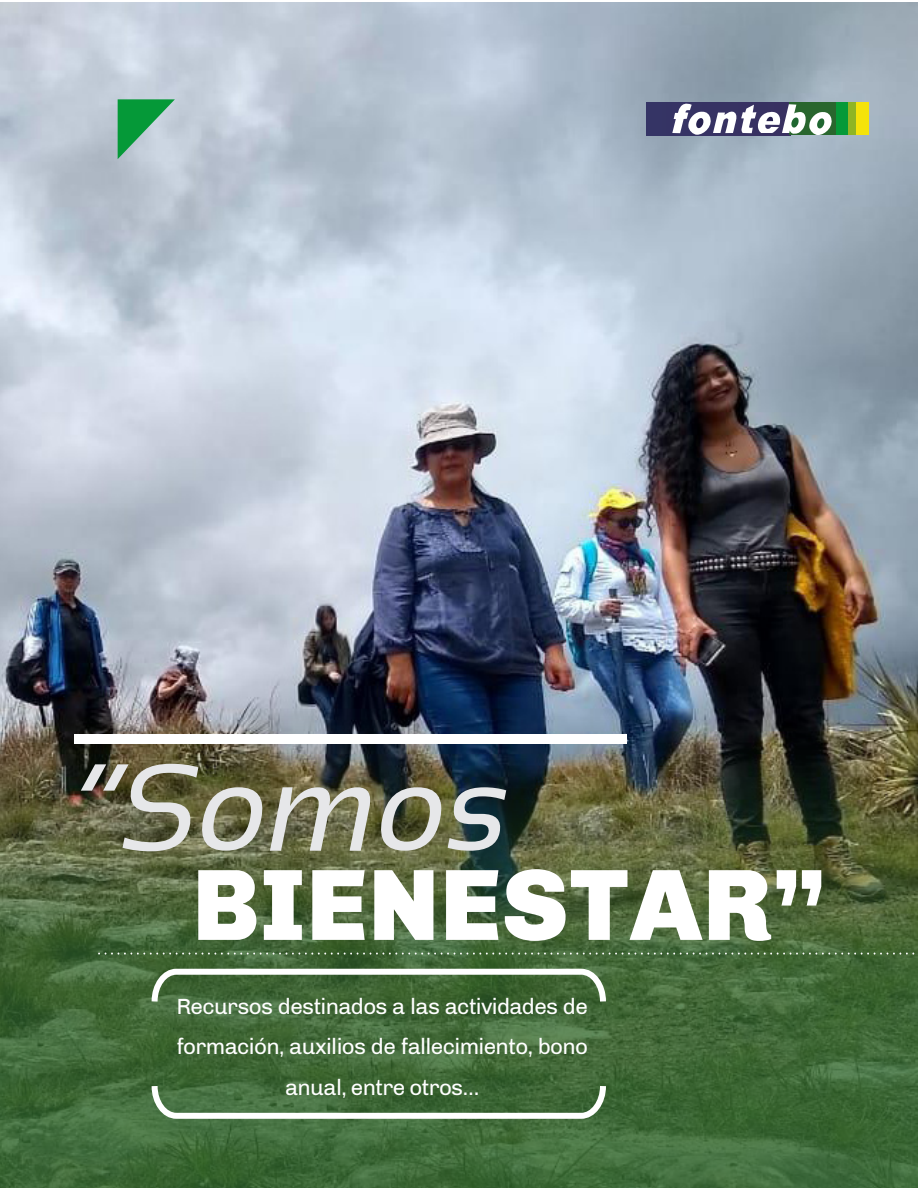
<style>
.page{position:relative;width:918px;height:1188px;background:#fff}
.page>*{position:absolute;margin:0;border:0;box-sizing:border-box;transform-origin:0 0}
.t1{font:italic 123.75px "Sansation";color:#e6e7e9}
.t2{font:900 101.7px "Chivo";letter-spacing:.01em;color:#fff}
.Texto{font:22.5px/40.5px "Chivo";letter-spacing:-.03em;color:#fff;text-align:center}
</style>
<div class="page">
<img style="left:1px;top:2px;width:917px;height:661px">
<img style="left:1px;top:663px;width:917px;height:525px">
<div style="left:74px;top:734px;width:553px;height:10px;background:#fff"></div>
<svg style="left:98px;top:953px;width:816px;height:2px;background:#66845e"></svg>
<svg style="left:0;top:1073px;width:609px;height:115px;background:#477041"></svg>
<svg style="left:149px;top:966px;width:460px;height:41px;background:#5b7b52"></svg>
<svg style="left:118px;top:99px;width:57px;height:60px;background:#66b48a"></svg>
<div style="left:855px;top:102px;width:13px;height:33px;background:#f5e30a"></div>
<div style="left:647px;top:102px;width:144px;height:33px;background:#353465"></div>
<div style="left:789px;top:102px;width:48px;height:33px;background:#29662e"></div>
<div style="left:836px;top:102px;width:12px;height:33px;background:#059938"></div>
<div style="left:848px;top:102px;width:8px;height:33px;background:#8fb524"></div>
<svg style="left:672px;top:100px;width:163px;height:36px"></svg>
<p class="t1" style="left:74px;top:739px;width:437px">“Somos</p>
<p class="t2" style="left:193px;top:845px;width:634px">BIENESTAR”</p>
<p class="Texto" style="left:176px;top:986px;width:413px">Recursos destinados a las actividades de formación, auxilios de fallecimiento, bono anual, entre otros…</p>
</div>
